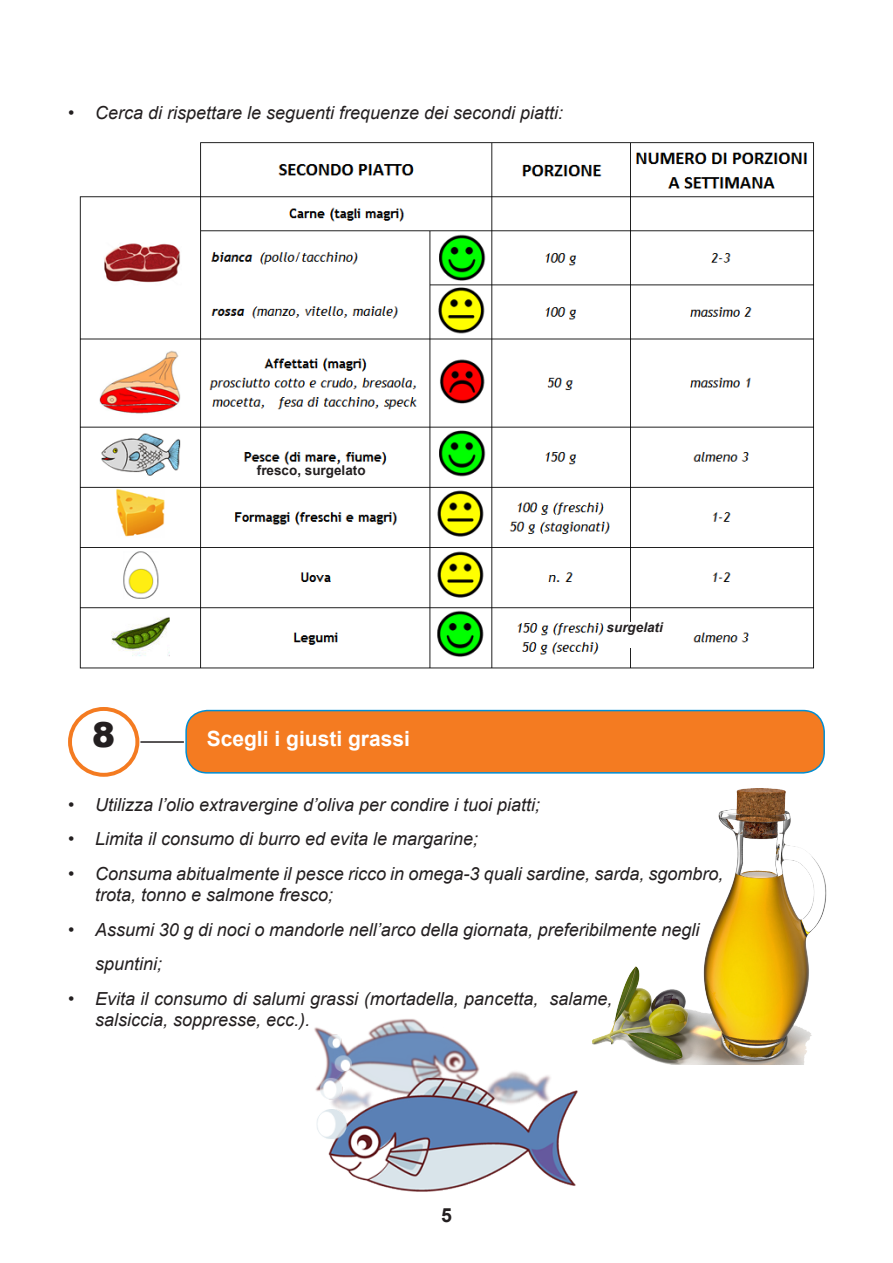
<style>
.page{position:relative;width:893px;height:1263px;background:#fff}
.page>*{position:absolute;margin:0;border:0;box-sizing:border-box;transform-origin:0 0}
.t1{font:900 34.5px "Arial";color:#231f20}
.t2{font:700 21px "Arial";color:#fff}
.t3{font:700 19.5px "Arial";color:#231f20}
.t4{font:italic 18px/21.6px "Arial";color:#231f20}
.t5{font:700 13.5px "Arial";color:#231f20}
.t6{font:italic 700 13.5px "Arial";color:#231f20}
</style>
<div class="page">
<img style="left:592px;top:788px;width:235px;height:277px">
<img style="left:79px;top:142px;width:735px;height:527px">
<div style="left:68px;top:707px;width:71px;height:70px;border:4px solid #f47b21;border-radius:50%"></div>
<hr style="left:140px;top:741px;width:44px;height:2px;background:#231f20">
<div style="left:186px;top:710px;width:638px;height:63px;background:#f47b21;border-radius:21px"></div>
<div style="left:185px;top:710px;width:640px;height:64px;border:2px solid #008ed4;border-radius:21px"></div>
<img style="left:314px;top:1019px;width:264px;height:173px">
<div style="left:607px;top:622px;width:71px;height:25px;background:#fff"></div>
<p class="t4" style="left:68px;top:103px;width:497px">• Cerca di rispettare le seguenti frequenze dei secondi piatti:</p>
<p class="t5" style="left:257px;top:461px;width:110px">fresco, surgelato</p>
<p class="t1" style="left:92px;top:710px;width:25px">8</p>
<p class="t2" style="left:207px;top:725px;width:205px">Scegli i giusti grassi</p>
<p class="t6" style="left:607px;top:618px;width:58px">surgelati</p>
<p class="t4" style="left:68px;top:794px;width:474px">• Utilizza l’olio extravergine d’oliva per condire i tuoi piatti;</p>
<p class="t4" style="left:68px;top:828px;width:412px">• Limita il consumo di burro ed evita le margarine;</p>
<p class="t4" style="left:95px;top:863px;width:630px;text-indent:-27px">• Consuma abitualmente il pesce ricco in omega-3 quali sardine, sarda, sgombro, trota, tonno e salmone fresco;</p>
<p class="t4" style="left:95px;top:912px;width:606px;line-height:34.5px;text-indent:-27px">• Assumi 30 g di noci o mandorle nell’arco della giornata, preferibilmente negli spuntini;</p>
<p class="t4" style="left:95px;top:988px;width:519px;text-indent:-27px">• Evita il consumo di salumi grassi (mortadella, pancetta, salame, salsiccia, soppresse, ecc.).</p>
<p class="t3" style="left:441px;top:1203px;width:12px">5</p>
</div>
